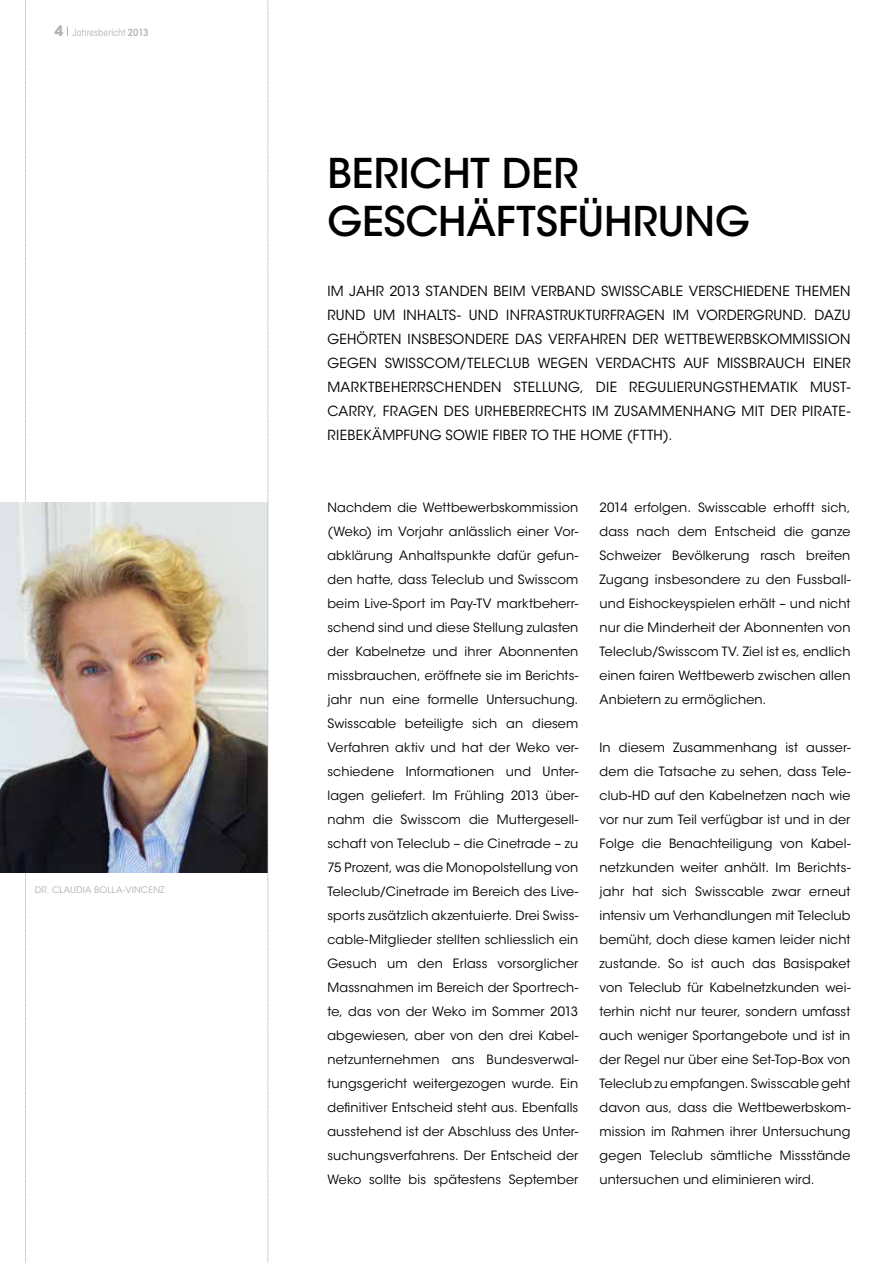
<style>
.page{position:relative;width:893px;height:1263px;background:#fff}
.page>*{position:absolute;margin:0;border:0;box-sizing:border-box;transform-origin:0 0}
.t1{font:500 40.8px/48.9px "ITC Avant Garde Std";color:#000}
.t2{font:13.8px/24px "ITC Avant Garde Std";letter-spacing:.02em;color:#000;text-align:justify}
.t3{font:12.75px/24px "ITC Avant Garde Std";letter-spacing:.01em;color:#000;text-align:justify}
.t4{font:condensed 9.75px "ITC Avant Garde Std";letter-spacing:.02em;color:#b1b3b4}
.t5{font:9px "ITC Avant Garde Std";letter-spacing:.025em;color:#b1b3b4}
.s1{font-weight:700;font-stretch:normal;font-size:14.25px}
.s2{font-weight:600}
</style>
<div class="page">
<svg style="left:25px;top:0;width:1px;height:1263px"></svg>
<img style="left:0;top:502px;width:268px;height:371px">
<svg style="left:268px;top:0;width:1px;height:1263px"></svg>
<p class="t4" style="left:54px;top:27px;width:95px"><span class="s1">4</span> Jahresbericht <span class="s2">2013</span></p>
<p class="t5" style="left:35px;top:884px;width:132px">DR. CLAUDIA BOLLA-VINCENZ</p>
<h1 class="t1" style="left:327px;top:148px;width:424px">BERICHT DER<br>GESCHÄFTSFÜHRUNG</h1>
<p class="t2" style="left:327px;top:279px;width:525px">IM JAHR 2013 STANDEN BEIM VERBAND SWISSCABLE VERSCHIEDENE THEMEN RUND UM INHALTS- UND INFRASTRUKTURFRAGEN IM VORDERGRUND. DAZU GEHÖRTEN INSBESONDERE DAS VERFAHREN DER WETTBEWERBSKOMMISSION GEGEN SWISSCOM/TELECLUB WEGEN VERDACHTS AUF MISSBRAUCH EINER MARKTBEHERRSCHENDEN STELLUNG, DIE REGULIERUNGSTHEMATIK MUST-CARRY, FRAGEN DES URHEBERRECHTS IM ZUSAMMENHANG MIT DER PIRATE-RIEBEKÄMPFUNG SOWIE FIBER TO THE HOME (FTTH).</p>
<p class="t3" style="left:327px;top:496px;width:252px;text-align:left">Nachdem die Wettbewerbskommission (Weko) im Vorjahr anlässlich einer Vor&shy;abklärung Anhaltspunkte dafür gefun&shy;den hatte, dass Teleclub und Swisscom beim Live-Sport im Pay-TV marktbeherr&shy;schend sind und diese Stellung zulasten der Kabelnetze und ihrer Abonnenten missbrauchen, eröffnete sie im Berichts&shy;jahr nun eine formelle Untersuchung.<br>Swisscable beteiligte sich an diesem Verfahren aktiv und hat der Weko ver&shy;schiedene Informationen und Unter&shy;lagen geliefert. Im Frühling 2013 über&shy;nahm die Swisscom die Muttergesell&shy;schaft von Teleclub – die Cinetrade – zu 75 Prozent, was die Monopolstellung von Teleclub/Cinetrade im Bereich des Live&shy;sports zusätzlich akzentuierte. Drei Swiss&shy;cable-Mitglieder stellten schliesslich ein Gesuch um den Erlass vorsorglicher Massnahmen im Bereich der Sportrech&shy;te, das von der Weko im Sommer 2013 abgewiesen, aber von den drei Kabel&shy;netzunternehmen ans Bundesverwal&shy;tungsgericht weitergezogen wurde. Ein definitiver Entscheid steht aus. Ebenfalls ausstehend ist der Abschluss des Unter&shy;suchungsverfahrens. Der Entscheid der Weko sollte bis spätestens September</p>
<p class="t3" style="left:600px;top:496px;width:252px">2014 erfolgen. Swisscable erhofft sich, dass nach dem Entscheid die ganze Schweizer Bevölkerung rasch breiten Zugang insbesondere zu den Fussball&shy;und Eishockeyspielen erhält – und nicht nur die Minderheit der Abonnenten von Teleclub/Swisscom TV. Ziel ist es, endlich einen fairen Wettbewerb zwischen allen Anbietern zu ermöglichen.</p>
<p class="t3" style="left:600px;top:736px;width:252px">In diesem Zusammenhang ist ausser&shy;dem die Tatsache zu sehen, dass Tele&shy;club-HD auf den Kabelnetzen nach wie vor nur zum Teil verfügbar ist und in der Folge die Benachteiligung von Kabel&shy;netzkunden weiter anhält. Im Berichts&shy;jahr hat sich Swisscable zwar erneut intensiv um Verhandlungen mit Teleclub bemüht, doch diese kamen leider nicht zustande. So ist auch das Basispaket von Teleclub für Kabelnetzkunden wei&shy;terhin nicht nur teurer, sondern umfasst auch weniger Sportangebote und ist in der Regel nur über eine Set-Top-Box von Teleclub zu empfangen. Swisscable geht davon aus, dass die Wettbewerbskom&shy;mission im Rahmen ihrer Untersuchung gegen Teleclub sämtliche Missstände untersuchen und eliminieren wird.</p>
</div>
